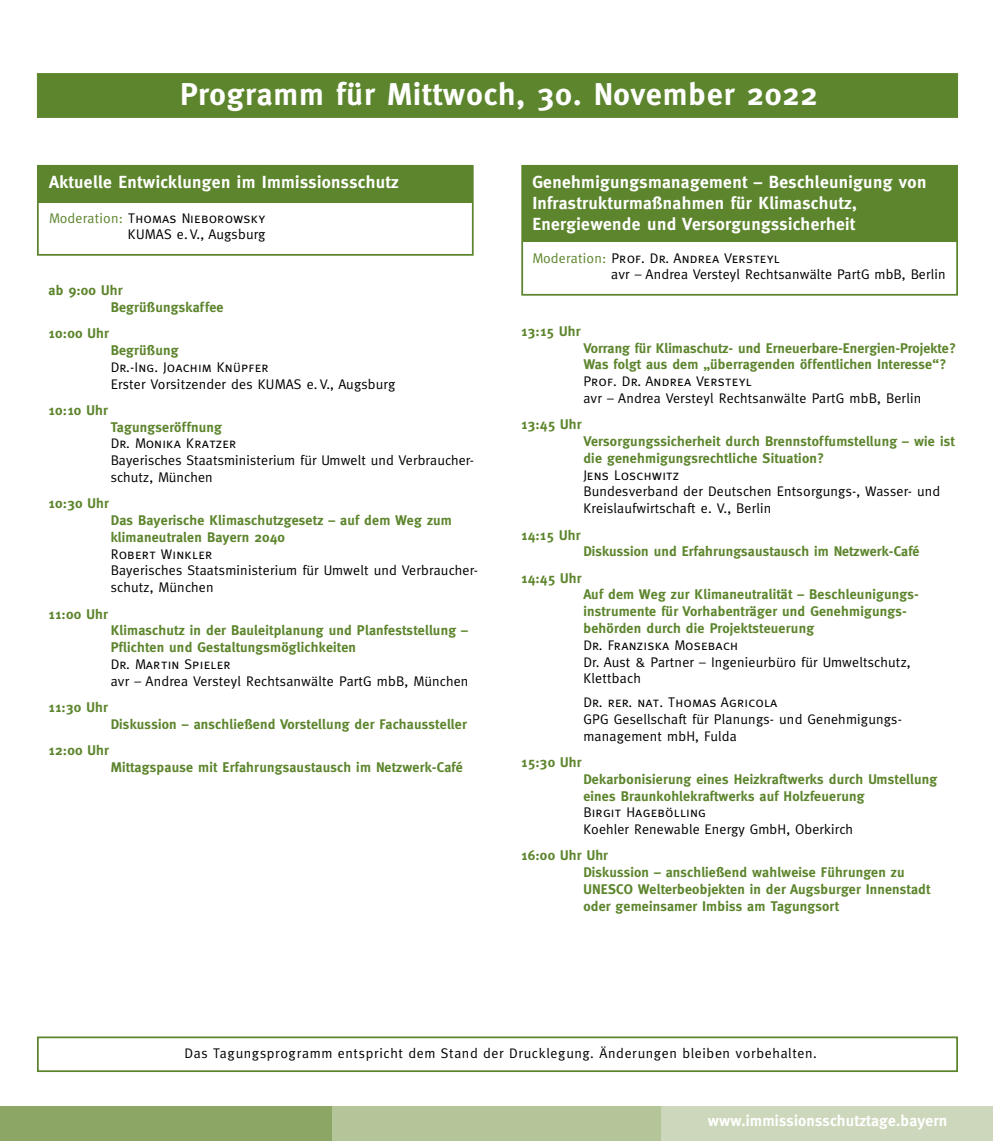
<style>
.page{position:relative;width:993px;height:1141px;background:#fff}
.page>*{position:absolute;margin:0;border:0;box-sizing:border-box;transform-origin:0 0}
.t1{font:700 31.5px "Meta";letter-spacing:.03em;color:#fff}
.t2{font:700 17.5px/21px "Meta";letter-spacing:.02em;color:#fff}
.t3{font:700 15.75px "Meta";letter-spacing:.01em;color:#fff}
.t4{font:700 14px/16.8px "Meta";letter-spacing:.015em;color:#5d852d}
.t5{font:14px/16.8px "Meta";letter-spacing:.015em;color:#000}
.t6{font:14px "Meta Caps";letter-spacing:.015em;color:#000}
.t7{font:14px "Meta";letter-spacing:.045em;color:#000}
.s1{font-family:"Meta";color:#5d852d}
</style>
<div class="page">
<div style="left:331px;top:1106px;width:330px;height:35px;background:#b4c59a"></div>
<div style="left:661px;top:1106px;width:331px;height:35px;background:#ccd7bb"></div>
<div style="left:0;top:1106px;width:331px;height:35px;background:#8ba665"></div>
<div style="left:37px;top:73px;width:920px;height:45px;background:#5d852d;border:1px solid #5d852d"></div>
<div style="left:38px;top:166px;width:434px;height:36px;background:#5d852d"></div>
<div style="left:37px;top:165px;width:436px;height:91px;border:2px solid #5d852d"></div>
<div style="left:37px;top:1036px;width:920px;height:36px;border:2px solid #5d852d"></div>
<div style="left:522px;top:166px;width:434px;height:76px;background:#5d852d"></div>
<div style="left:521px;top:165px;width:436px;height:131px;border:2px solid #5d852d"></div>
<h1 class="t1" style="left:180px;top:76px;width:638px">Programm für Mittwoch, 30. November 2022</h1>
<p class="t2" style="left:49px;top:172px;width:351px">Aktuelle Entwicklungen im Immissionsschutz</p>
<p class="t6" style="left:49px;top:210px;width:218px"><span class="s1">Moderation:</span> Thomas Nieborowsky</p>
<p class="t5" style="left:128px;top:226px;width:139px">KUMAS e.V., Augsburg</p>
<p class="t4" style="left:111px;top:282px;width:114px;text-indent:-62px">ab 9:00 Uhr<br>Begrüßungskaffee</p>
<p class="t4" style="left:49px;top:325px;width:62px">10:00 Uhr</p>
<p class="t4" style="left:111px;top:342px;width:69px">Begrüßung</p>
<p class="t6" style="left:111px;top:359px;width:159px">Dr.-Ing. Joachim Knüpfer</p>
<p class="t5" style="left:111px;top:375px;width:286px">Erster Vorsitzender des KUMAS e.V., Augsburg</p>
<p class="t4" style="left:49px;top:402px;width:61px">10:10 Uhr</p>
<p class="t4" style="left:111px;top:418px;width:113px">Tagungseröffnung</p>
<p class="t6" style="left:111px;top:435px;width:127px">Dr. Monika Kratzer</p>
<p class="t5" style="left:111px;top:452px;width:363px">Bayerisches Staatsministerium für Umwelt und Verbraucher&shy;schutz, München</p>
<p class="t4" style="left:49px;top:495px;width:62px">10:30 Uhr</p>
<p class="t4" style="left:111px;top:512px;width:342px">Das Bayerische Klimaschutzgesetz – auf dem Weg zum klimaneutralen Bayern 2040</p>
<p class="t6" style="left:111px;top:546px;width:103px">Robert Winkler</p>
<p class="t5" style="left:111px;top:562px;width:367px">Bayerisches Staatsministerium für Umwelt und Verbraucher&shy;schutz, München</p>
<p class="t4" style="left:49px;top:605px;width:61px">11:00 Uhr</p>
<p class="t4" style="left:111px;top:622px;width:358px">Klimaschutz in der Bauleitplanung und Planfeststellung –<br>Pflichten und Gestaltungsmöglichkeiten</p>
<p class="t6" style="left:111px;top:656px;width:122px">Dr. Martin Spieler</p>
<p class="t5" style="left:111px;top:672px;width:359px">avr – Andrea Versteyl Rechtsanwälte PartG mbB, München</p>
<p class="t4" style="left:49px;top:699px;width:61px">11:30 Uhr</p>
<p class="t4" style="left:111px;top:715px;width:357px">Diskussion – anschließend Vorstellung der Fachaussteller</p>
<p class="t4" style="left:49px;top:742px;width:62px">12:00 Uhr</p>
<p class="t4" style="left:111px;top:759px;width:353px">Mittagspause mit Erfahrungsaustausch im Netzwerk-Café</p>
<p class="t2" style="left:532px;top:172px;width:395px">Genehmigungsmanagement – Beschleunigung von<br>Infrastrukturmaßnahmen für Klimaschutz,<br>Energiewende und Versorgungssicherheit</p>
<p class="t6" style="left:532px;top:250px;width:249px"><span class="s1">Moderation:</span> Prof. Dr. Andrea Versteyl</p>
<p class="t5" style="left:611px;top:266px;width:335px">avr – Andrea Versteyl Rechtsanwälte PartG mbB, Berlin</p>
<p class="t4" style="left:521px;top:322px;width:61px">13:15 Uhr</p>
<p class="t4" style="left:583px;top:339px;width:374px">Vorrang für Klimaschutz- und Erneuerbare-Energien-Projekte?<br>Was folgt aus dem „überragenden öffentlichen Interesse“?</p>
<p class="t6" style="left:583px;top:373px;width:170px">Prof. Dr. Andrea Versteyl</p>
<p class="t5" style="left:583px;top:390px;width:339px">avr – Andrea Versteyl Rechtsanwälte PartG mbB, Berlin</p>
<p class="t4" style="left:521px;top:416px;width:62px">13:45 Uhr</p>
<p class="t4" style="left:583px;top:433px;width:373px">Versorgungssicherheit durch Brennstoffumstellung – wie ist die genehmigungsrechtliche Situation?</p>
<p class="t6" style="left:583px;top:467px;width:97px">Jens Loschwitz</p>
<p class="t5" style="left:583px;top:483px;width:358px">Bundesverband der Deutschen Entsorgungs-, Wasser- und<br>Kreislaufwirtschaft e. V., Berlin</p>
<p class="t4" style="left:521px;top:526px;width:61px">14:15 Uhr</p>
<p class="t4" style="left:583px;top:543px;width:337px">Diskussion und Erfahrungsaustausch im Netzwerk-Café</p>
<p class="t4" style="left:521px;top:569px;width:62px">14:45 Uhr</p>
<p class="t4" style="left:583px;top:586px;width:337px">Auf dem Weg zur Klimaneutralität – Beschleunigungs&shy;instrumente für Vorhabenträger und Genehmigungs&shy;behörden durch die Projektsteuerung</p>
<p class="t6" style="left:583px;top:637px;width:156px">Dr. Franziska Mosebach</p>
<p class="t5" style="left:583px;top:653px;width:328px">Dr. Aust &amp; Partner – Ingenieurbüro für Umweltschutz,<br>Klettbach</p>
<p class="t6" style="left:583px;top:694px;width:196px">Dr. rer. nat. Thomas Agricola</p>
<p class="t5" style="left:583px;top:711px;width:318px">GPG Gesellschaft für Planungs- und Genehmigungs&shy;management mbH, Fulda</p>
<p class="t4" style="left:521px;top:754px;width:62px">15:30 Uhr</p>
<p class="t4" style="left:583px;top:770px;width:355px">Dekarbonisierung eines Heizkraftwerks durch Umstellung eines Braunkohlekraftwerks auf Holzfeuerung</p>
<p class="t6" style="left:583px;top:804px;width:124px">Birgit Hagebölling</p>
<p class="t5" style="left:583px;top:821px;width:271px">Koehler Renewable Energy GmbH, Oberkirch</p>
<p class="t4" style="left:583px;top:847px;width:348px;text-indent:-62px">16:00 Uhr Uhr<br>Diskussion – anschließend wahlweise Führungen zu UNESCO Welterbeobjekten in der Augsburger Innenstadt oder gemeinsamer Imbiss am Tagungsort</p>
<p class="t7" style="left:184px;top:1045px;width:633px">Das Tagungsprogramm entspricht dem Stand der Drucklegung. Änderungen bleiben vorbehalten.</p>
<p class="t3" style="left:707px;top:1111px;width:241px">www.immissionsschutztage.bayern</p>
</div>
